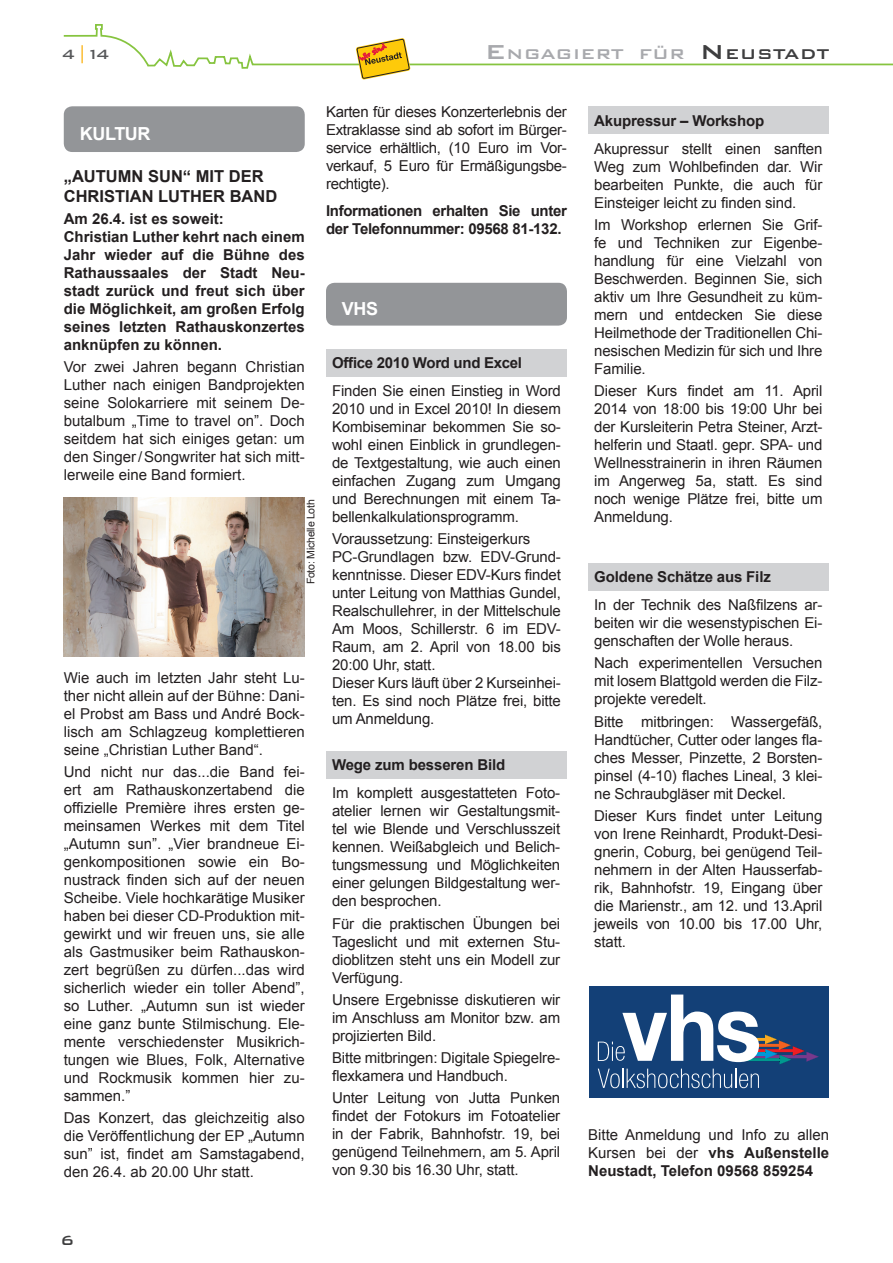
<style>
.page{position:relative;width:893px;height:1263px;background:#fff}
.page>*{position:absolute;margin:0;border:0;box-sizing:border-box;transform-origin:0 0}
.t1{font:500 18.9px "Bank Gothic BT";color:#a8a9ad;scale:1.06 1}
.t2{font:700 18px "Arial";letter-spacing:-.02em;color:#fff}
.t3{font:500 18px "Bank Gothic BT";color:#57585a}
.t4{font:500 18px "Bank Gothic BT";color:#3e3e3f}
.t5{font:700 16.5px/19.8px "Arial";color:#231f20}
.t6{font:15px/18px "Arial";letter-spacing:-.01em;color:#231f20;text-align:justify}
.t7{font:700 15px/18px "Arial";color:#231f20}
.t8{font:700 15px/18px "Arial";letter-spacing:-.02em;color:#231f20}
.t9{font:10.5px "Arial";letter-spacing:-.02em;color:#231f20}
.s1{color:#fbb316}
.s2{font-size:27px}
.s3{font-size:27px;color:#3e3e3f}
.s4{color:#3e3e3f}
.s5{font-weight:400}
</style>
<div class="page">
<svg style="left:63px;top:24px;width:830px;height:45px"></svg>
<svg style="left:356px;top:38px;width:54px;height:42px"></svg>
<div style="left:326px;top:349px;width:241px;height:28px;background:#d1d2d4"></div>
<div style="left:588px;top:106px;width:240px;height:28px;background:#d1d2d4"></div>
<div style="left:588px;top:563px;width:240px;height:28px;background:#d1d2d4"></div>
<div style="left:326px;top:751px;width:240px;height:28px;background:#d1d2d4"></div>
<div style="left:589px;top:986px;width:240px;height:111px;background:#134077"></div>
<svg style="left:598px;top:994px;width:221px;height:94px"></svg>
<img style="left:64px;top:498px;width:240px;height:159px">
<div style="left:64px;top:106px;width:241px;height:46px;background:#939598;border-radius:9px"></div>
<div style="left:326px;top:283px;width:241px;height:43px;background:#939598;border-radius:9px"></div>
<p class="t3" style="left:62px;top:44px;width:49px">4<span class="s1">|</span>14</p>
<p class="t1" style="left:485px;top:44px;width:326px"><span class="s2">E</span>ngagiert für <span class="s3">N</span> <span class="s4">eustadt</span></p>
<p class="t2" style="left:80px;top:122px;width:72px">KULTUR</p>
<p class="t5" style="left:64px;top:167px;width:215px">„AUTUMN SUN“ MIT DER<br>CHRISTIAN LUTHER BAND</p>
<p class="t7" style="left:64px;top:210px;width:242px">Am 26.4. ist es soweit:<br>Christian Luther kehrt nach einem<br>Jahr wieder auf die Bühne des<br>Rathaussaales der Stadt Neu&shy;stadt zurück und freut sich über die Möglichkeit, am großen Erfolg seines letzten Rathauskonzertes anknüpfen zu können.</p>
<p class="t6" style="left:64px;top:358px;width:242px">Vor zwei Jahren begann Christian Luther nach einigen Bandprojekten seine Solokarriere mit seinem De&shy;butalbum „Time to travel on”. Doch seitdem hat sich einiges getan: um den Singer/Songwriter hat sich mitt&shy;lerweile eine Band formiert.</p>
<p class="t9" style="left:304px;top:584px;width:86px;rotate:-90deg">Foto: Michelle Loth</p>
<p class="t6" style="left:64px;top:669px;width:242px">Wie auch im letzten Jahr steht Lu&shy;ther nicht allein auf der Bühne: Dani&shy;el Probst am Bass und André Bock&shy;lisch am Schlagzeug komplettieren seine „Christian Luther Band“.</p>
<p class="t6" style="left:64px;top:763px;width:242px">Und nicht nur das...die Band fei&shy;ert am Rathauskonzertabend die offizielle Première ihres ersten ge&shy;meinsamen Werkes mit dem Titel „Autumn sun”. „Vier brandneue Ei&shy;genkompositionen sowie ein Bo&shy;nustrack finden sich auf der neuen Scheibe. Viele hochkarätige Musiker haben bei dieser CD-Produktion mit&shy;gewirkt und wir freuen uns, sie alle als Gastmusiker beim Rathauskon&shy;zert begrüßen zu dürfen...das wird sicherlich wieder ein toller Abend”, so Luther. „Autumn sun ist wieder eine ganz bunte Stilmischung. Ele&shy;mente verschiedenster Musikrich&shy;tungen wie Blues, Folk, Alternative und Rockmusik kommen hier zu&shy;sammen.”</p>
<p class="t6" style="left:64px;top:1109px;width:242px">Das Konzert, das gleichzeitig also die Veröffentlichung der EP „Autumn sun” ist, findet am Samstagabend, den 26.4. ab 20.00 Uhr statt.</p>
<p class="t6" style="left:326px;top:103px;width:242px">Karten für dieses Konzerterlebnis der Extraklasse sind ab sofort im Bürger&shy;service erhältlich, (10 Euro im Vor&shy;verkauf, 5 Euro für Ermäßigungsbe&shy;rechtigte).</p>
<p class="t8" style="left:326px;top:202px;width:242px">Informationen erhalten Sie unter der Telefonnummer: 09568 81-132.</p>
<p class="t2" style="left:342px;top:297px;width:38px">VHS</p>
<p class="t8" style="left:332px;top:354px;width:192px">Office 2010 Word und Excel</p>
<p class="t6" style="left:332px;top:382px;width:230px">Finden Sie einen Einstieg in Word 2010 und in Excel 2010! In diesem Kombiseminar bekommen Sie so&shy;wohl einen Einblick in grundlegen&shy;de Textgestaltung, wie auch einen einfachen Zugang zum Umgang und Berechnungen mit einem Ta&shy;bellenkalkulationsprogramm.</p>
<p class="t6" style="left:332px;top:530px;width:230px;text-align:left">Voraussetzung: Einsteigerkurs<br>PC-Grundlagen bzw. EDV-Grund&shy;kenntnisse. Dieser EDV-Kurs findet unter Leitung von Matthias Gundel,<br>Realschullehrer, in der Mittelschule<br>Am Moos, Schillerstr. 6 im EDV-<br>Raum, am 2. April von 18.00 bis<br>20:00 Uhr, statt.<br>Dieser Kurs läuft über 2 Kurseinhei&shy;ten. Es sind noch Plätze frei, bitte um Anmeldung.</p>
<p class="t7" style="left:332px;top:756px;width:175px">Wege zum besseren Bild</p>
<p class="t6" style="left:332px;top:784px;width:230px">Im komplett ausgestatteten Foto&shy;atelier lernen wir Gestaltungsmit&shy;tel wie Blende und Verschlusszeit kennen. Weißabgleich und Belich&shy;tungsmessung und Möglichkeiten einer gelungen Bildgestaltung wer&shy;den besprochen.</p>
<p class="t6" style="left:332px;top:914px;width:230px">Für die praktischen Übungen bei Tageslicht und mit externen Stu&shy;dioblitzen steht uns ein Modell zur Verfügung.</p>
<p class="t6" style="left:332px;top:991px;width:230px">Unsere Ergebnisse diskutieren wir im Anschluss am Monitor bzw. am projizierten Bild.</p>
<p class="t6" style="left:332px;top:1049px;width:230px">Bitte mitbringen: Digitale Spiegelre&shy;flexkamera und Handbuch.</p>
<p class="t6" style="left:332px;top:1089px;width:230px">Unter Leitung von Jutta Punken findet der Fotokurs im Fotoatelier in der Fabrik, Bahnhofstr. 19, bei genügend Teilnehmern, am 5. April von 9.30 bis 16.30 Uhr, statt.</p>
<p class="t7" style="left:594px;top:112px;width:172px">Akupressur – Workshop</p>
<p class="t6" style="left:594px;top:140px;width:230px">Akupressur stellt einen sanften Weg zum Wohlbefinden dar. Wir bearbeiten Punkte, die auch für Einsteiger leicht zu finden sind.</p>
<p class="t6" style="left:594px;top:216px;width:230px">Im Workshop erlernen Sie Grif&shy;fe und Techniken zur Eigenbe&shy;handlung für eine Vielzahl von Beschwerden. Beginnen Sie, sich aktiv um Ihre Gesundheit zu küm&shy;mern und entdecken Sie diese Heilmethode der Traditionellen Chi&shy;nesischen Medizin für sich und Ihre Familie.</p>
<p class="t6" style="left:594px;top:382px;width:230px">Dieser Kurs findet am 11. April 2014 von 18:00 bis 19:00 Uhr bei der Kursleiterin Petra Steiner, Arzt&shy;helferin und Staatl. gepr. SPA- und Wellnesstrainerin in ihren Räumen im Angerweg 5a, statt. Es sind noch wenige Plätze frei, bitte um Anmeldung.</p>
<p class="t7" style="left:594px;top:568px;width:178px">Goldene Schätze aus Filz</p>
<p class="t6" style="left:594px;top:596px;width:230px">In der Technik des Naßfilzens ar&shy;beiten wir die wesenstypischen Ei&shy;genschaften der Wolle heraus.</p>
<p class="t6" style="left:594px;top:654px;width:230px">Nach experimentellen Versuchen mit losem Blattgold werden die Filz&shy;projekte veredelt.</p>
<p class="t6" style="left:594px;top:712px;width:230px">Bitte mitbringen: Wassergefäß, Handtücher, Cutter oder langes fla&shy;ches Messer, Pinzette, 2 Borsten&shy;pinsel (4-10) flaches Lineal, 3 klei&shy;ne Schraubgläser mit Deckel.</p>
<p class="t6" style="left:594px;top:807px;width:230px">Dieser Kurs findet unter Leitung von Irene Reinhardt, Produkt-Desi&shy;gnerin, Coburg, bei genügend Teil&shy;nehmern in der Alten Hausserfab&shy;rik, Bahnhofstr. 19, Eingang über die Marienstr., am 12. und 13.April jeweils von 10.00 bis 17.00 Uhr, statt.</p>
<p class="t7" style="left:588px;top:1126px;width:242px;text-align:justify"><span class="s5">Bitte Anmeldung und Info zu allen Kursen bei der</span> vhs Außenstelle Neustadt, Telefon 09568 859254</p>
<p class="t4" style="left:61px;top:1230px;width:15px">6</p>
</div>
